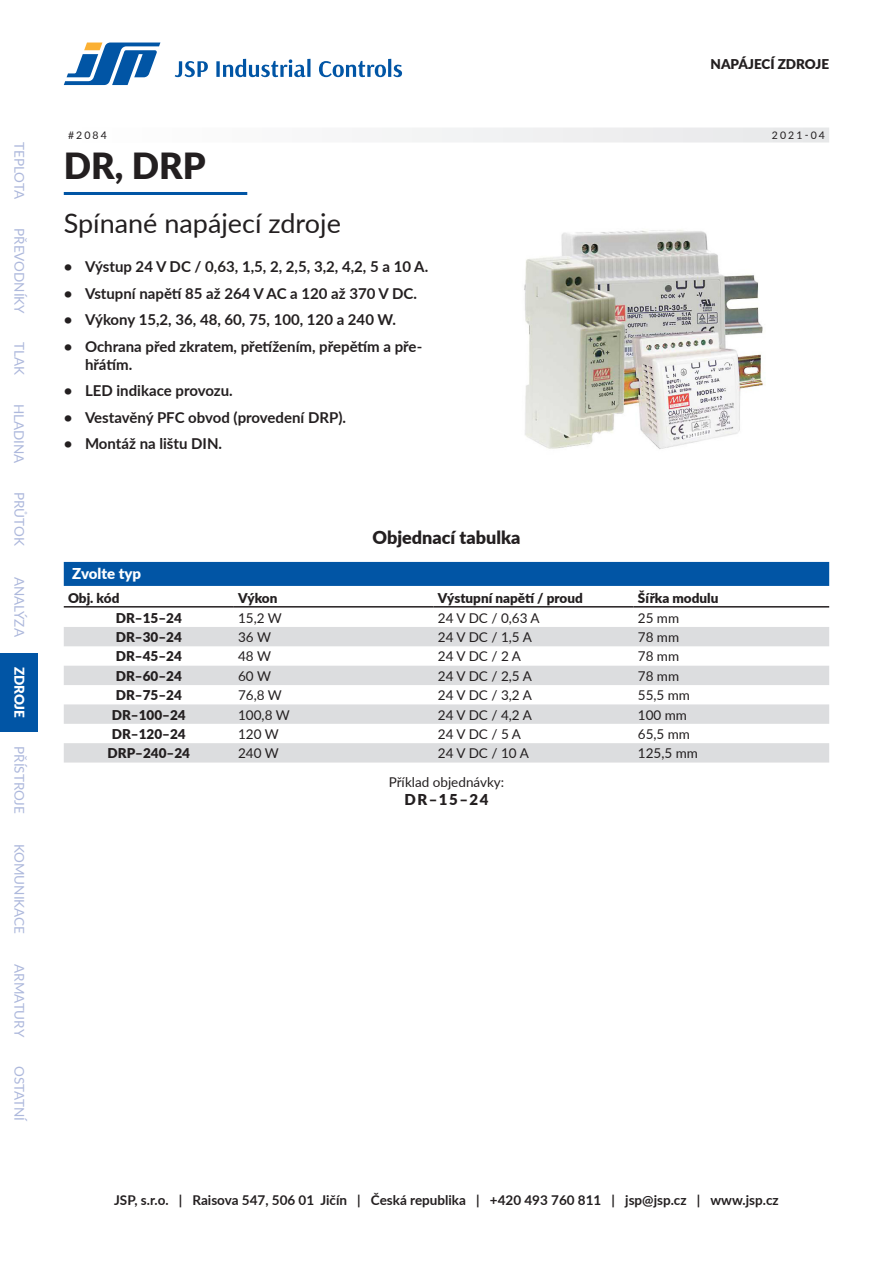
<style>
.page{position:relative;width:893px;height:1263px;background:#fff}
.page>*{position:absolute;margin:0;border:0;box-sizing:border-box;transform-origin:0 0}
.Produkt{font:900 36px "Lato";color:#231f20}
.Popis_produktu{font:27px "Lato";color:#231f20}
.Nadpis_1{font:900 18px "Lato";color:#231f20}
.t1{font:700 15px/18px "Lato";color:#231f20}
.Sekce{font:900 15px "Lato";color:#fff}
.Příklad_objednávky{font:900 15px "Lato";color:#231f20}
.Základ{font:13.5px "Lato";color:#231f20}
.t2{font:700 13.5px "Lato";color:#231f20}
.t3{font:13.5px "Lato";color:#adb8dc}
.Kód{font:900 13.5px "Lato";color:#231f20}
.Záklaví{font:900 13.5px "Lato";color:#231f20}
.Příklad_objednávky-2{font:13.5px "Lato";color:#231f20}
.Základ-2{font:13.5px "Lato";letter-spacing:.11em;color:#231f20}
.t4{font:900 13.5px "Lato";color:#fff}
.Meta{font:10.5px "Lato";letter-spacing:.2em;color:#231f20}
</style>
<div class="page">
<svg style="left:64px;top:43px;width:96px;height:42px"></svg>
<svg style="left:175px;top:59px;width:227px;height:18px"></svg>
<div style="left:0;top:653px;width:38px;height:78px;background:#0155a5"></div>
<div style="left:64px;top:128px;width:765px;height:15px;background:#f2f3f4"></div>
<hr style="left:64px;top:192px;width:183px;height:3px;background:#0155a5">
<div style="left:64px;top:562px;width:765px;height:24px;background:#0155a5"></div>
<svg style="left:64px;top:627px;width:765px;height:135px;fill:#dcdddf"></svg>
<hr style="left:64px;top:606px;width:170px;height:1px;background:#231f20">
<hr style="left:234px;top:606px;width:200px;height:1px;background:#231f20">
<hr style="left:434px;top:606px;width:200px;height:1px;background:#231f20">
<hr style="left:634px;top:606px;width:195px;height:1px;background:#231f20">
<img style="left:524px;top:230px;width:239px;height:219px">
<p class="t3" style="left:29px;top:142px;width:58px;rotate:90deg">TEPLOTA</p>
<p class="t3" style="left:29px;top:228px;width:87px;rotate:90deg">PŘEVODNÍKY</p>
<p class="t3" style="left:29px;top:342px;width:34px;rotate:90deg">TLAK</p>
<p class="t3" style="left:29px;top:404px;width:61px;rotate:90deg">HLADINA</p>
<p class="t3" style="left:29px;top:492px;width:55px;rotate:90deg">PRŮTOK</p>
<p class="t3" style="left:29px;top:577px;width:61px;rotate:90deg">ANALÝZA</p>
<p class="t4" style="left:30px;top:667px;width:53px;rotate:90deg">ZDROJE</p>
<p class="t3" style="left:29px;top:746px;width:69px;rotate:90deg">PŘÍSTROJE</p>
<p class="t3" style="left:29px;top:844px;width:92px;rotate:90deg">KOMUNIKACE</p>
<p class="t3" style="left:29px;top:964px;width:74px;rotate:90deg">ARMATURY</p>
<p class="t3" style="left:29px;top:1066px;width:58px;rotate:90deg">OSTATNÍ</p>
<p class="Záklaví" style="left:711px;top:54px;width:20px">Napájecí</p>
<p class="Záklaví" style="left:778px;top:54px;width:10px">zdroje</p>
<p class="Meta" style="left:68px;top:128px;width:40px">#2084</p>
<p class="Meta" style="left:772px;top:128px;width:55px">2021-04</p>
<p class="Produkt" style="left:64px;top:139px;width:143px">DR, DRP</p>
<p class="Popis_produktu" style="left:64px;top:204px;width:279px">Spínané napájecí zdroje</p>
<p class="t1" style="left:64px;top:257px;width:366px">• Výstup 24 V DC / 0,63, 1,5, 2, 2,5, 3,2, 4,2, 5 a 10 A.</p>
<p class="t1" style="left:64px;top:284px;width:355px">• Vstupní napětí 85 až 264 V AC a 120 až 370 V DC.</p>
<p class="t1" style="left:64px;top:310px;width:334px">• Výkony 15,2, 36, 48, 60, 75, 100, 120 a 240 W.</p>
<p class="t1" style="left:85px;top:337px;width:339px;text-indent:-21px">• Ochrana před zkratem, přetížením, přepětím a pře&shy;hřátím.</p>
<p class="t1" style="left:64px;top:381px;width:31px">• LED</p>
<p class="t1" style="left:116px;top:381px;width:118px">indikace provozu.</p>
<p class="t1" style="left:64px;top:408px;width:255px">• Vestavěný PFC obvod (provedení DRP</p>
<p class="t1" style="left:338px;top:408px;width:9px">).</p>
<p class="t1" style="left:64px;top:434px;width:160px">• Montáž na lištu DIN.</p>
<p class="Nadpis_1" style="left:373px;top:524px;width:149px">Objednací tabulka</p>
<p class="Sekce" style="left:72px;top:562px;width:70px">Zvolte typ</p>
<p class="Záklaví" style="left:68px;top:587px;width:53px">Obj. kód</p>
<p class="Záklaví" style="left:238px;top:587px;width:41px">Výkon</p>
<p class="Záklaví" style="left:438px;top:587px;width:146px">Výstupní napětí / proud</p>
<p class="Záklaví" style="left:638px;top:587px;width:82px">Šířka modulu</p>
<p class="Kód" style="left:116px;top:608px;width:68px">DR–15–24</p>
<p class="Základ" style="left:238px;top:608px;width:45px">15,2 W</p>
<p class="Základ" style="left:438px;top:608px;width:103px">24 V DC / 0,63 A</p>
<p class="Základ" style="left:638px;top:608px;width:43px">25 mm</p>
<p class="Kód" style="left:116px;top:627px;width:68px">DR–30–24</p>
<p class="Základ" style="left:238px;top:627px;width:34px">36 W</p>
<p class="Základ" style="left:438px;top:627px;width:95px">24VDC/1,5A</p>
<p class="Základ" style="left:638px;top:627px;width:43px">78 mm</p>
<p class="Kód" style="left:116px;top:646px;width:68px">DR–45–24</p>
<p class="Základ" style="left:238px;top:647px;width:34px">48 W</p>
<p class="Základ" style="left:438px;top:647px;width:85px">24VDC/2A</p>
<p class="Základ" style="left:638px;top:647px;width:43px">78 mm</p>
<p class="Kód" style="left:116px;top:666px;width:68px">DR–60–24</p>
<p class="Základ" style="left:238px;top:666px;width:34px">60 W</p>
<p class="Základ" style="left:438px;top:666px;width:95px">24VDC/2,5A</p>
<p class="Základ" style="left:638px;top:666px;width:43px">78 mm</p>
<p class="Kód" style="left:116px;top:685px;width:68px">DR–75–24</p>
<p class="Základ" style="left:238px;top:686px;width:45px">76,8 W</p>
<p class="Základ" style="left:438px;top:686px;width:95px">24VDC/3,2A</p>
<p class="Základ" style="left:638px;top:686px;width:54px">55,5 mm</p>
<p class="Kód" style="left:112px;top:704px;width:75px">DR–100–24</p>
<p class="Základ" style="left:238px;top:705px;width:53px">100,8 W</p>
<p class="Základ" style="left:438px;top:705px;width:95px">24VDC/4,2A</p>
<p class="Základ" style="left:638px;top:705px;width:51px">100 mm</p>
<p class="Kód" style="left:112px;top:724px;width:75px">DR–120–24</p>
<p class="Základ" style="left:238px;top:724px;width:42px">120 W</p>
<p class="Základ" style="left:438px;top:724px;width:85px">24VDC/5A</p>
<p class="Základ" style="left:638px;top:724px;width:54px">65,5 mm</p>
<p class="Kód" style="left:108px;top:743px;width:84px">DRP–240–24</p>
<p class="Základ" style="left:238px;top:744px;width:42px">240 W</p>
<p class="Základ-2" style="left:438px;top:744px;width:92px">24VDC/10A</p>
<p class="Základ" style="left:638px;top:744px;width:62px">125,5 mm</p>
<p class="Příklad_objednávky-2" style="left:389px;top:773px;width:117px">Příklad objednávky:</p>
<p class="Příklad_objednávky" style="left:404px;top:788px;width:85px">DR–15–24</p>
<p class="t2" style="left:64px;top:1190px;width:310px">20 | Napájecí zdroje a oddělovací leny</p>
<p class="t2" style="left:621px;top:1190px;width:210px">Objednávkový katalog 2021</p>
<p class="t2" style="left:114px;top:1190px;width:666px">JSP, s.r.o. | Raisova 547, 506 01 Jičín | Česká republika | +420 493 760 811 | jsp@jsp.cz | www.jsp.cz</p>
</div>
